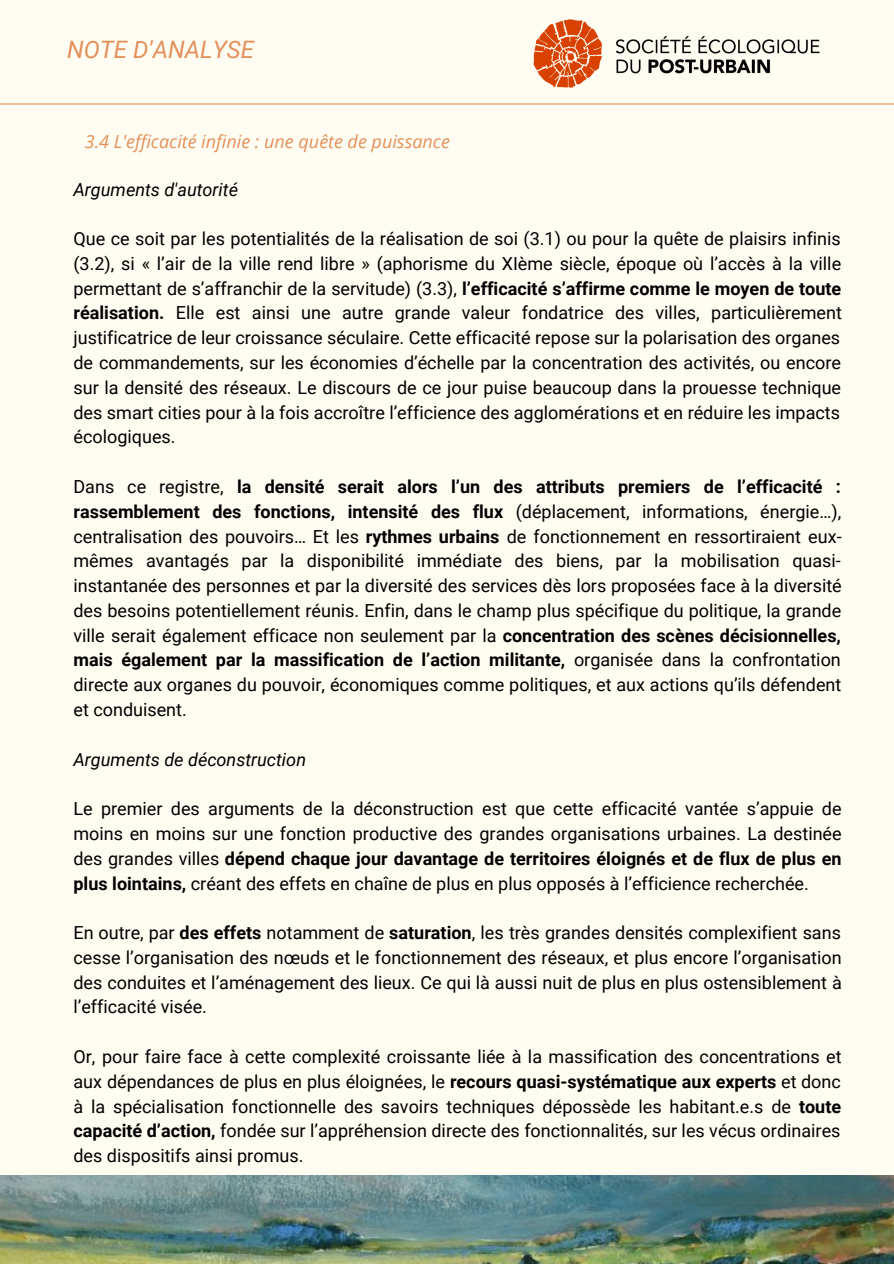
<style>
.page{position:relative;width:894px;height:1264px;background:#fff}
.page>*{position:absolute;margin:0;border:0;box-sizing:border-box;transform-origin:0 0}
.t1{font:italic 24px "Roboto";color:#e4905c}
.t2{font:18px/24.8px "Roboto";color:#000;text-align:justify}
.t3{font:italic 18px "Roboto";color:#000}
.t4{font:italic 18px "Open Sans";color:#e4905c}
.s1{font-weight:700}
</style>
<div class="page">
<div style="left:0;top:0;width:893px;height:1263px;background:#fffdf2"></div>
<hr style="left:0;top:103px;width:893px;height:2px;background:#e4905c">
<img style="left:0;top:1175px;width:893px;height:88px">
<img style="left:508px;top:19px;width:351px;height:85px">
<p class="t1" style="left:67px;top:36px;width:189px">NOTE D'ANALYSE</p>
<p class="t4" style="left:85px;top:129px;width:366px">3.4 L'efficacité infinie : une quête de puissance</p>
<p class="t3" style="left:73px;top:179px;width:166px">Arguments d'autorité</p>
<p class="t2" style="left:73px;top:226px;width:769px">Que ce soit par les potentialités de la réalisation de soi (3.1) ou pour la quête de plaisirs infinis (3.2), si « l’air de la ville rend libre » (aphorisme du XIème siècle, époque où l’accès à la ville permettant de s’affranchir de la servitude) (3.3), <span class="s1">l’efficacité s’affirme comme le moyen de toute réalisation.</span> Elle est ainsi une autre grande valeur fondatrice des villes, particulièrement justificatrice de leur croissance séculaire. Cette efficacité repose sur la polarisation des organes de commandements, sur les économies d’échelle par la concentration des activités, ou encore sur la densité des réseaux. Le discours de ce jour puise beaucoup dans la prouesse technique des smart cities pour à la fois accroître l’efficience des agglomérations et en réduire les impacts écologiques.</p>
<p class="t2" style="left:73px;top:474px;width:769px">Dans ce registre, <span class="s1">la densité serait alors l’un des attributs premiers de l’efficacité : rassemblement des fonctions, intensité des flux</span> (déplacement, informations, énergie…), centralisation des pouvoirs… Et les <span class="s1">rythmes urbains</span> de fonctionnement en ressortiraient eux&shy;mêmes avantagés par la disponibilité immédiate des biens, par la mobilisation quasi&shy;instantanée des personnes et par la diversité des services dès lors proposées face à la diversité des besoins potentiellement réunis. Enfin, dans le champ plus spécifique du politique, la grande ville serait également efficace non seulement par la <span class="s1">concentration des scènes décisionnelles, mais également par la massification de l’action militante,</span> organisée dans la confrontation directe aux organes du pouvoir, économiques comme politiques, et aux actions qu’ils défendent et conduisent.</p>
<p class="t3" style="left:73px;top:749px;width:234px">Arguments de déconstruction</p>
<p class="t2" style="left:73px;top:796px;width:769px">Le premier des arguments de la déconstruction est que cette efficacité vantée s’appuie de moins en moins sur une fonction productive des grandes organisations urbaines. La destinée des grandes villes <span class="s1">dépend chaque jour davantage de territoires éloignés et de flux de plus en plus lointains,</span> créant des effets en chaîne de plus en plus opposés à l’efficience recherchée.</p>
<p class="t2" style="left:73px;top:920px;width:769px">En outre, par <span class="s1">des effets</span> notamment de <span class="s1">saturation</span>, les très grandes densités complexifient sans cesse l’organisation des nœuds et le fonctionnement des réseaux, et plus encore l’organisation des conduites et l’aménagement des lieux. Ce qui là aussi nuit de plus en plus ostensiblement à l’efficacité visée.</p>
<p class="t2" style="left:73px;top:1044px;width:769px">Or, pour faire face à cette complexité croissante liée à la massification des concentrations et aux dépendances de plus en plus éloignées, le <span class="s1">recours quasi-systématique aux experts</span> et donc à la spécialisation fonctionnelle des savoirs techniques dépossède les habitant.e.s de <span class="s1">toute capacité d’action,</span> fondée sur l’appréhension directe des fonctionnalités, sur les vécus ordinaires des dispositifs ainsi promus.</p>
</div>
